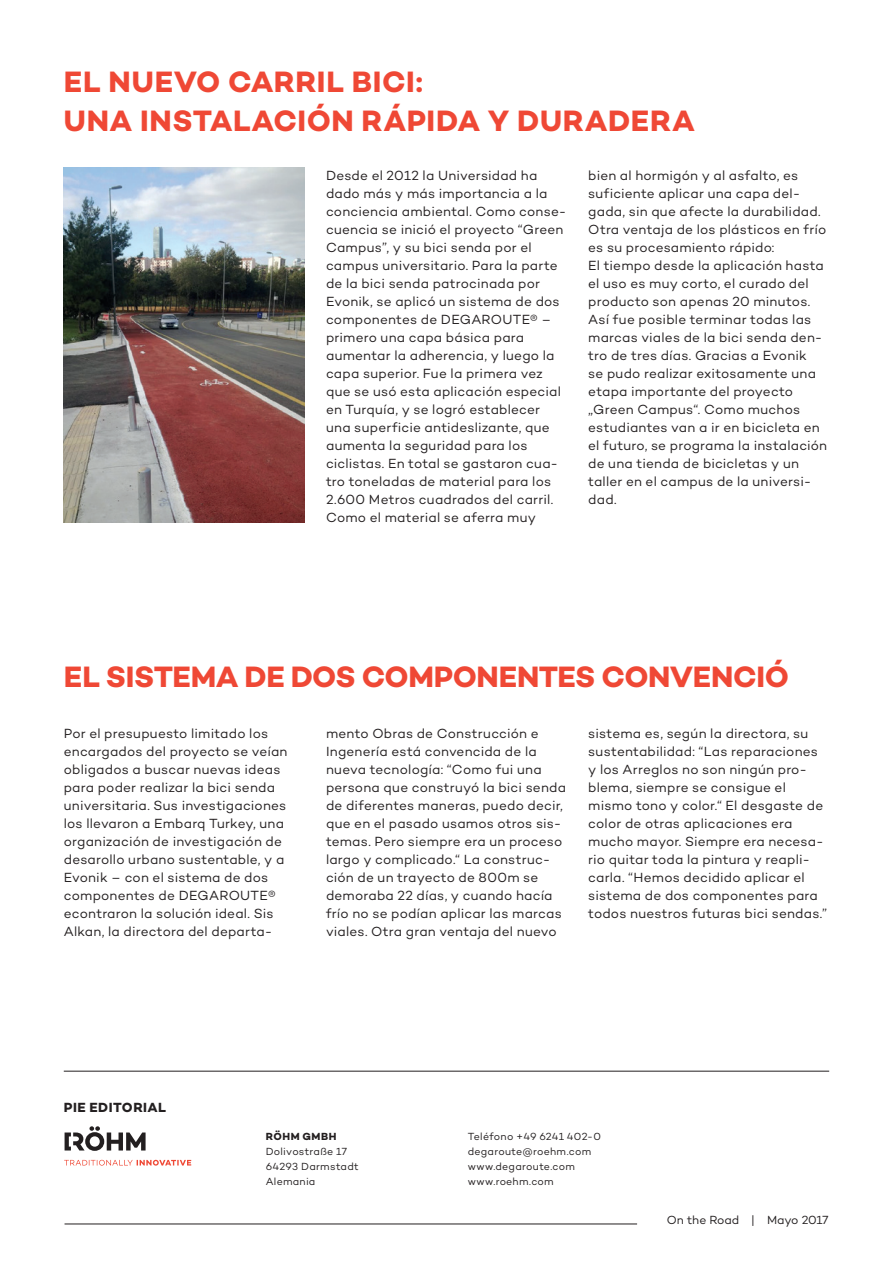
<style>
.page{position:relative;width:893px;height:1263px;background:#fff}
.page>*{position:absolute;margin:0;border:0;box-sizing:border-box;transform-origin:0 0}
.t1{font:700 30px/39px "Campton";letter-spacing:.005em;color:#ef4835}
.t2{font:700 30px "Campton";letter-spacing:-.015em;color:#ef4835}
.t3{font:13.5px/18px "Campton";letter-spacing:.015em;color:#231f20}
.t4{font:700 13.5px "Campton";letter-spacing:.035em;color:#231f20}
.t5{font:12px "Campton";letter-spacing:-.005em;color:#231f20}
.t6{font:10.5px/15px "Campton";letter-spacing:.025em;color:#231f20}
.t7{font:700 10.5px "Campton";letter-spacing:.055em;color:#231f20}
</style>
<div class="page">
<hr style="left:64px;top:1071px;width:765px;height:1px;background:#231f20">
<svg style="left:65px;top:1126px;width:81px;height:25px"></svg>
<svg style="left:64px;top:1160px;width:127px;height:5px"></svg>
<hr style="left:65px;top:1223px;width:572px;height:1px;background:#231f20">
<img style="left:64px;top:168px;width:241px;height:354px">
<h1 class="t1" style="left:64px;top:62px;width:633px">EL NUEVO CARRIL BICI:<br>UNA INSTALACIÓN RÁPIDA Y DURADERA</h1>
<p class="t3" style="left:326px;top:166px;width:242px">Desde el 2012 la Universidad ha dado más y más importancia a la conciencia ambiental. Como conse&shy;cuencia se inició el proyecto “Green<br>Campus”, y su bici senda por el campus universitario. Para la parte de la bici senda patrocinada por<br>Evonik, se aplicó un sistema de dos componentes de DEGAROUTE® – primero una capa básica para aumentar la adherencia, y luego la capa superior. Fue la primera vez que se usó esta aplicación especial en Turquía, y se logró establecer una superficie antideslizante, que aumenta la seguridad para los ciclistas. En total se gastaron cua&shy;tro toneladas de material para los<br>2.600 Metros cuadrados del carril.<br>Como el material se aferra muy</p>
<p class="t3" style="left:588px;top:166px;width:240px">bien al hormigón y al asfalto, es suficiente aplicar una capa del&shy;gada, sin que afecte la durabilidad.<br>Otra ventaja de los plásticos en frío es su procesamiento rápido:<br>El tiempo desde la aplicación hasta el uso es muy corto, el curado del producto son apenas 20 minutos.<br>Así fue posible terminar todas las marcas viales de la bici senda den&shy;tro de tres días. Gracias a Evonik<br>se pudo realizar exitosamente una etapa importante del proyecto „Green Campus“. Como muchos estudiantes van a ir en bicicleta en el futuro, se programa la instalación de una tienda de bicicletas y un taller en el campus de la universi&shy;dad.</p>
<h1 class="t2" style="left:64px;top:657px;width:726px">EL SISTEMA DE DOS COMPONENTES CONVENCIÓ</h1>
<p class="t3" style="left:64px;top:724px;width:225px">Por el presupuesto limitado los encargados del proyecto se veían obligados a buscar nuevas ideas para poder realizar la bici senda universitaria. Sus investigaciones los llevaron a Embarq Turkey, una organización de investigación de desarollo urbano sustentable, y a<br>Evonik – con el sistema de dos componentes de DEGAROUTE® econtraron la solución ideal. Sis<br>Alkan, la directora del departa-</p>
<p class="t3" style="left:326px;top:724px;width:242px">mento Obras de Construcción e Ingenería está convencida de la nueva tecnología: “Como fui una persona que construyó la bici senda de diferentes maneras, puedo decir, que en el pasado usamos otros sis&shy;temas. Pero siempre era un proceso largo y complicado.“ La construc&shy;ción de un trayecto de 800m se demoraba 22 días, y cuando hacía frío no se podían aplicar las marcas viales. Otra gran ventaja del nuevo</p>
<p class="t3" style="left:588px;top:724px;width:240px">sistema es, según la directora, su sustentabilidad: “Las reparaciones y los Arreglos no son ningún pro&shy;blema, siempre se consigue el mismo tono y color.“ El desgaste de color de otras aplicaciones era mucho mayor. Siempre era necesa&shy;rio quitar toda la pintura y reapli&shy;carla. “Hemos decidido aplicar el sistema de dos componentes para todos nuestros futuras bici sendas.”</p>
<p class="t4" style="left:64px;top:1098px;width:104px">PIE EDITORIAL</p>
<p class="t7" style="left:266px;top:1129px;width:72px">RÖHM GMBH</p>
<p class="t6" style="left:266px;top:1143px;width:95px">Dolivostraße 17<br>64293 Darmstadt<br>Alemania</p>
<p class="t6" style="left:468px;top:1128px;width:135px">Teléfono +49 6241 402-0 degaroute@roehm.com www.degaroute.com www.roehm.com</p>
<p class="t5" style="left:667px;top:1213px;width:163px">On the Road | Mayo 2017</p>
</div>
